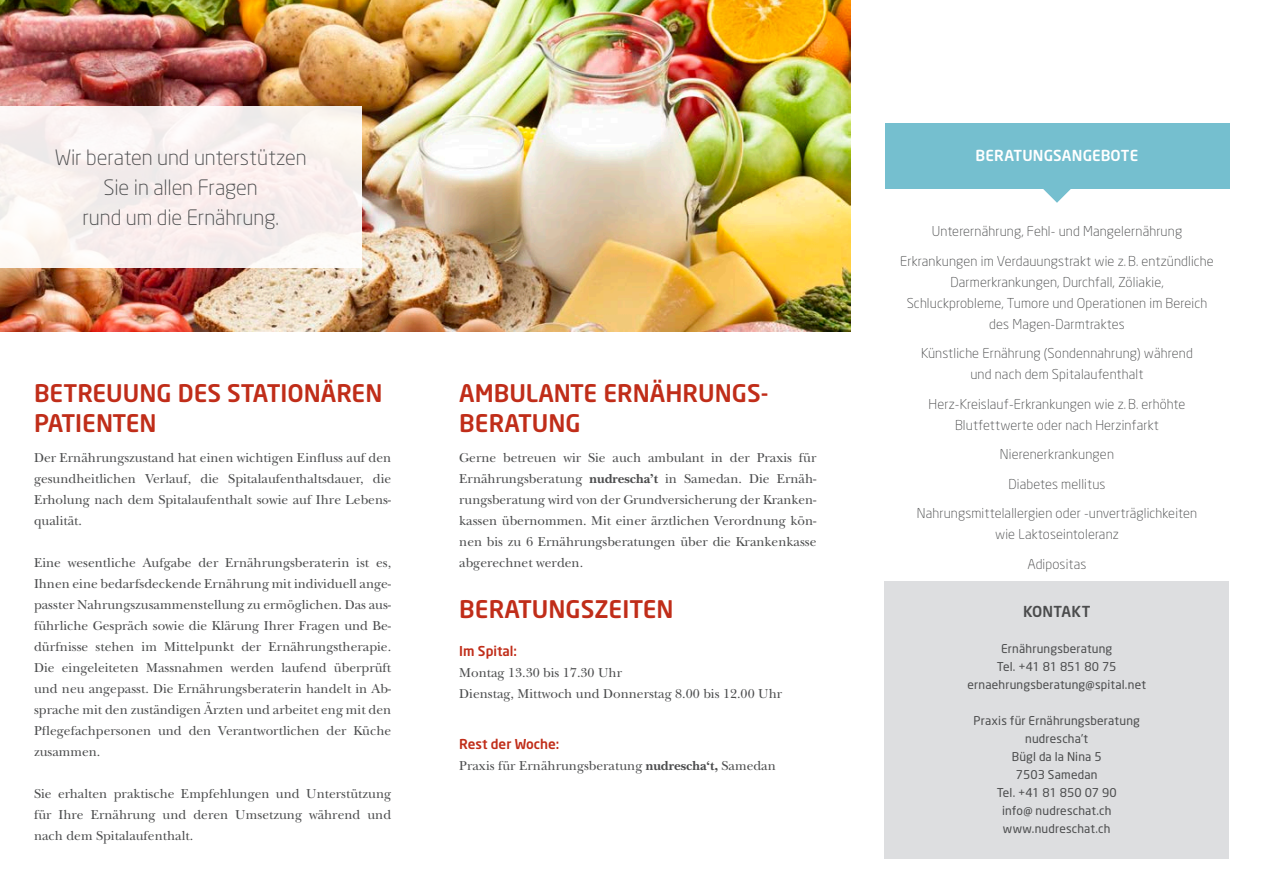
<style>
.page{position:relative;width:1263px;height:893px;background:#fff}
.page>*{position:absolute;margin:0;border:0;box-sizing:border-box;transform-origin:0 0}
._10_Titel{font:500 24px/30px "Neo Sans";color:#c02d19}
._25_Zitat{font:300 21px/30px "Neo Sans";letter-spacing:-.005em;color:#4b4c4d;text-align:center}
._12_Kontaktitel{font:500 15px "Neo Sans";letter-spacing:.005em;color:#fff}
._12_Kontaktitel-2{font:500 15px "Neo Sans";letter-spacing:.01em;color:#4b4c4d}
._20_Grundschrift{font:13.5px/21px "New Baskerville";color:#4b4c4d;text-align:justify}
._13_Aufzaehlung{font:300 13.5px/21px "Neo Sans";letter-spacing:.01em;color:#4b4c4d;text-align:center}
._11_Untertitel{font:500 13.5px "Neo Sans";color:#c02d19}
._14_Daten_NeoSans_Ze{font:12px "Neo Sans";letter-spacing:.015em;color:#4b4c4d}
._14_Daten_NeoSans_Ze-2{font:12px "Neo Sans";letter-spacing:-.01em;color:#4b4c4d}
._14_Daten_NeoSans_Ze-3{font:12px "Neo Sans";letter-spacing:-.005em;color:#4b4c4d}
.s1{font-weight:700}
</style>
<div class="page">
<div style="left:885px;top:123px;width:344px;height:66px;background:#75bfcf"></div>
<svg style="left:1043px;top:189px;width:28px;height:14px"></svg>
<div style="left:884px;top:582px;width:345px;height:277px;background:#dddee0"></div>
<img style="left:0;top:0;width:850px;height:331px">
<div style="left:0;top:106px;width:361px;height:161px;background:#faf0ef"></div>
<p class="_25_Zitat" style="left:55px;top:142px;width:254px">Wir beraten und unterstützen<br>Sie in allen Fragen<br>rund um die Ernährung.</p>
<p class="_10_Titel" style="left:34px;top:378px;width:350px">BETREUUNG DES STATIONÄREN<br>PATIENTEN</p>
<p class="_20_Grundschrift" style="left:34px;top:447px;width:359px">Der Ernährungszustand hat einen wichtigen Einfluss auf den gesundheitlichen Verlauf, die Spitalaufenthaltsdauer, die Erholung nach dem Spitalaufenthalt sowie auf Ihre Lebens&shy;qualität.</p>
<p class="_20_Grundschrift" style="left:34px;top:552px;width:359px">Eine wesentliche Aufgabe der Ernährungsberaterin ist es, Ihnen eine bedarfsdeckende Ernährung mit individuell ange&shy;passter Nahrungszusammenstellung zu ermöglichen. Das aus&shy;führliche Gespräch sowie die Klärung Ihrer Fragen und Be&shy;dürfnisse stehen im Mittelpunkt der Ernährungstherapie.<br>Die eingeleiteten Massnahmen werden laufend überprüft und neu angepasst. Die Ernährungsberaterin handelt in Ab&shy;sprache mit den zuständigen Ärzten und arbeitet eng mit den Pflegefachpersonen und den Verantwortlichen der Küche zusammen.</p>
<p class="_20_Grundschrift" style="left:34px;top:783px;width:359px">Sie erhalten praktische Empfehlungen und Unterstützung für Ihre Ernährung und deren Umsetzung während und nach dem Spitalaufenthalt.</p>
<p class="_10_Titel" style="left:459px;top:378px;width:311px">AMBULANTE ERNÄHRUNGS-<br>BERATUNG</p>
<p class="_20_Grundschrift" style="left:459px;top:447px;width:359px">Gerne betreuen wir Sie auch ambulant in der Praxis für Ernährungsberatung <span class="s1">nudrescha’t</span> in Samedan. Die Ernäh&shy;rungsberatung wird von der Grundversicherung der Kranken&shy;kassen übernommen. Mit einer ärztlichen Verordnung kön&shy;nen bis zu 6 Ernährungsberatungen über die Krankenkasse abgerechnet werden.</p>
<p class="_10_Titel" style="left:459px;top:594px;width:216px">BERATUNGSZEITEN</p>
<p class="_11_Untertitel" style="left:459px;top:643px;width:59px">Im Spital:</p>
<p class="_20_Grundschrift" style="left:459px;top:663px;width:164px">Montag 13.30 bis 17.30 Uhr</p>
<p class="_20_Grundschrift" style="left:459px;top:684px;width:324px">Dienstag, Mittwoch und Donnerstag 8.00 bis 12.00 Uhr</p>
<p class="_11_Untertitel" style="left:459px;top:736px;width:102px">Rest der Woche:</p>
<p class="_20_Grundschrift" style="left:459px;top:756px;width:318px">Praxis für Ernährungsberatung <span class="s1">nudrescha‘t,</span> Samedan</p>
<p class="_12_Kontaktitel" style="left:976px;top:146px;width:164px">BERATUNGSANGEBOTE</p>
<p class="_13_Aufzaehlung" style="left:932px;top:221px;width:252px">Unterernährung, Fehl- und Mangelernährung</p>
<p class="_13_Aufzaehlung" style="left:900px;top:250px;width:315px">Erkrankungen im Verdauungstrakt wie z.B. entzündliche Darmerkrankungen, Durchfall, Zöliakie, Schluckprobleme, Tumore und Operationen im Bereich des Magen-Darmtraktes</p>
<p class="_13_Aufzaehlung" style="left:921px;top:343px;width:273px">Künstliche Ernährung (Sondennahrung) während und nach dem Spitalaufenthalt</p>
<p class="_13_Aufzaehlung" style="left:928px;top:393px;width:258px">Herz-Kreislauf-Erkrankungen wie z. B. erhöhte<br>Blutfettwerte oder nach Herzinfarkt</p>
<p class="_13_Aufzaehlung" style="left:1000px;top:444px;width:116px">Nierenerkrankungen</p>
<p class="_13_Aufzaehlung" style="left:1008px;top:473px;width:99px">Diabetes mellitus</p>
<p class="_13_Aufzaehlung" style="left:917px;top:503px;width:282px">Nahrungsmittelallergien oder -unverträglichkeiten wie Laktoseintoleranz</p>
<p class="_13_Aufzaehlung" style="left:1027px;top:553px;width:61px">Adipositas</p>
<p class="_12_Kontaktitel-2" style="left:1023px;top:602px;width:69px">KONTAKT</p>
<p class="_14_Daten_NeoSans_Ze" style="left:1001px;top:642px;width:113px">Ernährungsberatung</p>
<p class="_14_Daten_NeoSans_Ze-2" style="left:997px;top:660px;width:121px">Tel. +41 81 851 80 75</p>
<p class="_14_Daten_NeoSans_Ze" style="left:967px;top:678px;width:180px">ernaehrungsberatung@spital.net</p>
<p class="_14_Daten_NeoSans_Ze" style="left:973px;top:714px;width:168px">Praxis für Ernährungsberatung</p>
<p class="_14_Daten_NeoSans_Ze" style="left:1025px;top:732px;width:65px">nudrescha’t</p>
<p class="_14_Daten_NeoSans_Ze" style="left:1012px;top:750px;width:91px">Bügl da la Nina 5</p>
<p class="_14_Daten_NeoSans_Ze" style="left:1016px;top:768px;width:83px">7503 Samedan</p>
<p class="_14_Daten_NeoSans_Ze-3" style="left:997px;top:786px;width:122px">Tel. +41 81 850 07 90</p>
<p class="_14_Daten_NeoSans_Ze" style="left:1002px;top:804px;width:111px">info@ nudreschat.ch</p>
<p class="_14_Daten_NeoSans_Ze" style="left:1003px;top:822px;width:109px">www.nudreschat.ch</p>
</div>
